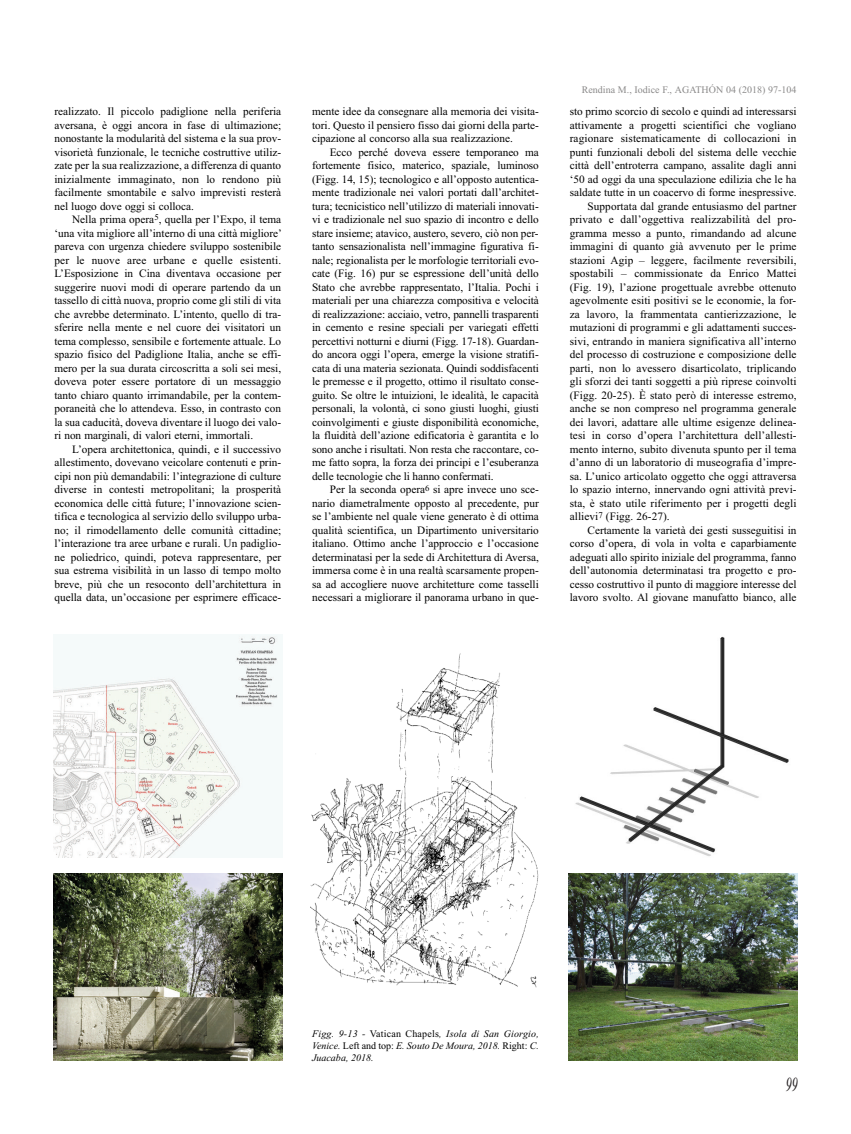
<style>
.page{position:relative;width:851px;height:1134px;background:#fff}
.page>*{position:absolute;margin:0;border:0;box-sizing:border-box;transform-origin:0 0}
.t1{font:italic 20px "Times New Roman";color:#231f20;scale:.6 1}
.t2{font:11.25px/13.5px "Times New Roman";letter-spacing:.005em;color:#000;text-align:justify}
.t3{font:italic 10px/12px "Times New Roman";color:#000;text-align:justify}
.t4{font:10px "Times New Roman";color:#8a8989}
.s1{font-style:normal}
</style>
<div class="page">
<img style="left:53px;top:873px;width:229px;height:188px">
<img style="left:53px;top:635px;width:228px;height:223px">
<img style="left:311px;top:653px;width:228px;height:335px">
<img style="left:575px;top:636px;width:214px;height:220px">
<img style="left:568px;top:873px;width:229px;height:188px">
<p class="t2" style="left:54px;top:105px;width:228px">realizzato. Il piccolo padiglione nella periferia aversana, è oggi ancora in fase di ultimazione; nonostante la modularità del sistema e la sua prov&shy;visorietà funzionale, le tecniche costruttive utiliz&shy;zate per la sua realizzazione, a differenza di quanto inizialmente immaginato, non lo rendono più facilmente smontabile e salvo imprevisti resterà nel luogo dove oggi si colloca.</p>
<p class="t2" style="left:54px;top:213px;width:229px;text-indent:18px">Nella prima opera<sup>5</sup>, quella per l’Expo, il tema ‘una vita migliore all’interno di una città migliore’ pareva con urgenza chiedere sviluppo sostenibile per le nuove aree urbane e quelle esistenti.<br>L’Esposizione in Cina diventava occasione per suggerire nuovi modi di operare partendo da un tassello di città nuova, proprio come gli stili di vita che avrebbe determinato. L’intento, quello di tra&shy;sferire nella mente e nel cuore dei visitatori un tema complesso, sensibile e fortemente attuale. Lo spazio fisico del Padiglione Italia, anche se effi&shy;mero per la sua durata circoscritta a soli sei mesi, doveva poter essere portatore di un messaggio tanto chiaro quanto irrimandabile, per la contem&shy;poraneità che lo attendeva. Esso, in contrasto con la sua caducità, doveva diventare il luogo dei valo&shy;ri non marginali, di valori eterni, immortali.</p>
<p class="t2" style="left:54px;top:442px;width:228px;text-indent:18px">L’opera architettonica, quindi, e il successivo allestimento, dovevano veicolare contenuti e prin&shy;cipi non più demandabili: l’integrazione di culture diverse in contesti metropolitani; la prosperità economica delle città future; l’innovazione scien&shy;tifica e tecnologica al servizio dello sviluppo urba&shy;no; il rimodellamento delle comunità cittadine; l’interazione tra aree urbane e rurali. Un padiglio&shy;ne poliedrico, quindi, poteva rappresentare, per sua estrema visibilità in un lasso di tempo molto breve, più che un resoconto dell’architettura in quella data, un’occasione per esprimere efficace-</p>
<p class="t2" style="left:312px;top:105px;width:228px">mente idee da consegnare alla memoria dei visita&shy;tori. Questo il pensiero fisso dai giorni della parte&shy;cipazione al concorso alla sua realizzazione.</p>
<p class="t2" style="left:312px;top:145px;width:228px;text-indent:18px">Ecco perché doveva essere temporaneo ma fortemente fisico, materico, spaziale, luminoso (Figg. 14, 15); tecnologico e all’opposto autentica&shy;mente tradizionale nei valori portati dall’architet&shy;tura; tecnicistico nell’utilizzo di materiali innovati&shy;vi e tradizionale nel suo spazio di incontro e dello stare insieme; atavico, austero, severo, ciò non per&shy;tanto sensazionalista nell’immagine figurativa fi&shy;nale; regionalista per le morfologie territoriali evo&shy;cate (Fig. 16) pur se espressione dell’unità dello Stato che avrebbe rappresentato, l’Italia. Pochi i materiali per una chiarezza compositiva e velocità di realizzazione: acciaio, vetro, pannelli trasparenti in cemento e resine speciali per variegati effetti percettivi notturni e diurni (Figg. 17-18). Guardan&shy;do ancora oggi l’opera, emerge la visione stratifi&shy;cata di una materia sezionata. Quindi soddisfacenti le premesse e il progetto, ottimo il risultato conse&shy;guito. Se oltre le intuizioni, le idealità, le capacità personali, la volontà, ci sono giusti luoghi, giusti coinvolgimenti e giuste disponibilità economiche, la fluidità dell’azione edificatoria è garantita e lo sono anche i risultati. Non resta che raccontare, co&shy;me fatto sopra, la forza dei principi e l’esuberanza delle tecnologie che li hanno confermati.</p>
<p class="t2" style="left:312px;top:483px;width:228px;text-indent:18px">Per la seconda opera<sup>6</sup> si apre invece uno sce&shy;nario diametralmente opposto al precedente, pur se l’ambiente nel quale viene generato è di ottima qualità scientifica, un Dipartimento universitario italiano. Ottimo anche l’approccio e l’occasione determinatasi per la sede di Architettura di Aversa, immersa come è in una realtà scarsamente propen&shy;sa ad accogliere nuove architetture come tasselli necessari a migliorare il panorama urbano in que-</p>
<p class="t4" style="left:581px;top:84px;width:216px">Rendina M., Iodice F., AGATHÓN 04 (2018) 97-104</p>
<p class="t2" style="left:569px;top:105px;width:228px">sto primo scorcio di secolo e quindi ad interessarsi</p>
<p class="t2" style="left:569px;top:118px;width:228px">attivamente a progetti scientifici che vogliano</p>
<p class="t2" style="left:569px;top:132px;width:228px">ragionare sistematicamente di collocazioni in</p>
<p class="t2" style="left:569px;top:145px;width:228px">punti funzionali deboli del sistema delle vecchie</p>
<p class="t2" style="left:569px;top:159px;width:228px">città dell’entroterra campano, assalite dagli anni</p>
<p class="t2" style="left:569px;top:172px;width:228px">‘50 ad oggi da una speculazione edilizia che le ha</p>
<p class="t2" style="left:569px;top:186px;width:228px">saldate tutte in un coacervo di forme inespressive.</p>
<p class="t2" style="left:587px;top:199px;width:210px">Supportata dal grande entusiasmo del partner</p>
<p class="t2" style="left:569px;top:213px;width:228px">privato e dall’oggettiva realizzabilità del pro-</p>
<p class="t2" style="left:569px;top:226px;width:228px">gramma messo a punto, rimandando ad alcune</p>
<p class="t2" style="left:569px;top:240px;width:228px">immagini di quanto già avvenuto per le prime</p>
<p class="t2" style="left:569px;top:253px;width:228px">stazioni Agip – leggere, facilmente reversibili,</p>
<p class="t2" style="left:569px;top:267px;width:228px">spostabili – commissionate da Enrico Mattei</p>
<p class="t2" style="left:569px;top:280px;width:228px">(Fig. 19), l’azione progettuale avrebbe ottenuto</p>
<p class="t2" style="left:569px;top:294px;width:228px">agevolmente esiti positivi se le economie, la for-</p>
<p class="t2" style="left:569px;top:307px;width:228px">za lavoro, la frammentata cantierizzazione, le</p>
<p class="t2" style="left:569px;top:321px;width:228px">mutazioni di programmi e gli adattamenti succes-</p>
<p class="t2" style="left:569px;top:334px;width:228px">sivi, entrando in maniera significativa all’interno</p>
<p class="t2" style="left:569px;top:348px;width:228px">del processo di costruzione e composizione delle</p>
<p class="t2" style="left:569px;top:361px;width:228px">parti, non lo avessero disarticolato, triplicando</p>
<p class="t2" style="left:569px;top:375px;width:228px">gli sforzi dei tanti soggetti a più riprese coinvolti</p>
<p class="t2" style="left:569px;top:388px;width:228px">(Figg. 20-25). È stato però di interesse estremo,</p>
<p class="t2" style="left:569px;top:402px;width:228px">anche se non compreso nel programma generale</p>
<p class="t2" style="left:569px;top:415px;width:228px">dei lavori, adattare alle ultime esigenze delinea-</p>
<p class="t2" style="left:569px;top:429px;width:228px">tesi in corso d’opera l’architettura dell’allesti-</p>
<p class="t2" style="left:569px;top:442px;width:228px">mento interno, subito divenuta spunto per il tema</p>
<p class="t2" style="left:569px;top:456px;width:228px">d’anno di un laboratorio di museografia d’impre-</p>
<p class="t2" style="left:569px;top:469px;width:228px">sa. L’unico articolato oggetto che oggi attraversa</p>
<p class="t2" style="left:569px;top:483px;width:228px">lo spazio interno, innervando ogni attività previ-</p>
<p class="t2" style="left:569px;top:496px;width:228px">sta, è stato utile riferimento per i progetti degli</p>
<p class="t2" style="left:569px;top:510px;width:101px">allievi<sup>7</sup> (Figg. 26-27).</p>
<p class="t2" style="left:587px;top:523px;width:210px">Certamente la varietà dei gesti susseguitisi in</p>
<p class="t2" style="left:569px;top:537px;width:228px">corso d’opera, di vola in volta e caparbiamente</p>
<p class="t2" style="left:569px;top:550px;width:228px">adeguati allo spirito iniziale del programma, fanno</p>
<p class="t2" style="left:569px;top:564px;width:228px">dell’autonomia determinatasi tra progetto e pro-</p>
<p class="t2" style="left:569px;top:577px;width:228px">cesso costruttivo il punto di maggiore interesse del</p>
<p class="t2" style="left:569px;top:591px;width:228px">lavoro svolto. Al giovane manufatto bianco, alle</p>
<p class="t3" style="left:312px;top:1027px;width:228px">Figg. 9-13 - <span class="s1">Vatican Chapels</span>, Isola di san Giorgio, Venice. <span class="s1">Left and top:</span> e. souto de Moura, 2018. <span class="s1">Right:</span> c.<br>Juacaba, 2018.</p>
<h1 class="t1" style="left:785px;top:1072px;width:21px">99</h1>
</div>
